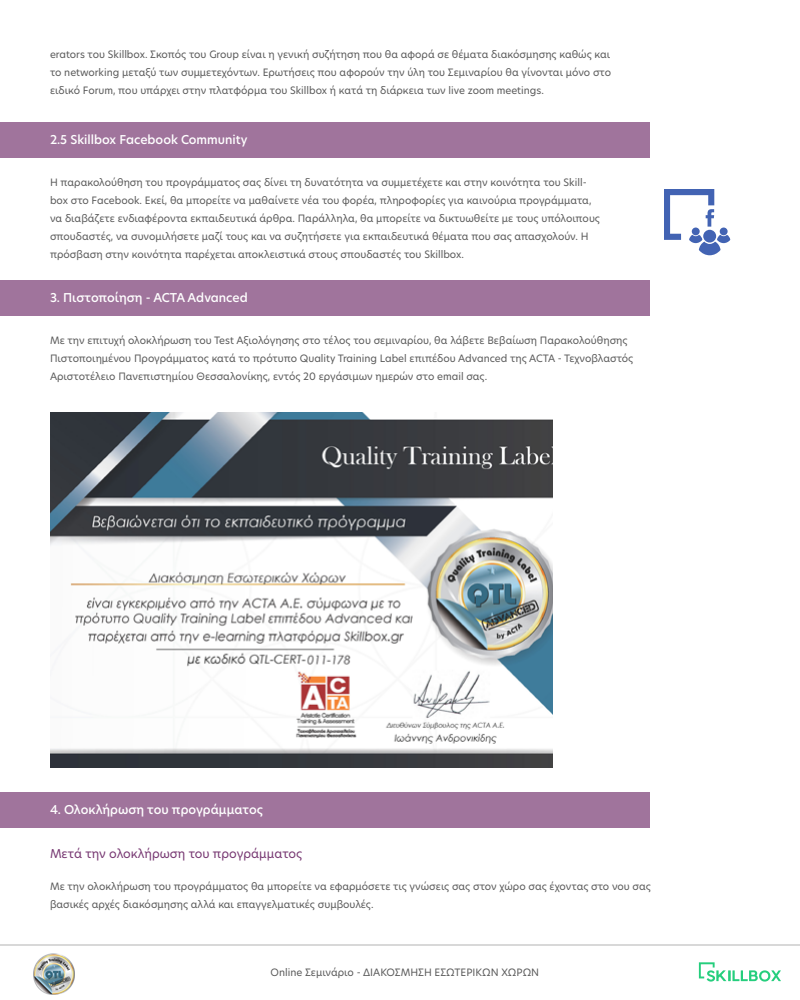
<style>
.page{position:relative;width:800px;height:1000px;background:#fff}
.page>*{position:absolute;margin:0;border:0;box-sizing:border-box;transform-origin:0 0}
.t1{font:500 12px "Hero New";color:#fff}
.t2{font:12px "Hero New";color:#773872}
.t3{font:10px/18px "Hero New";color:#5a5a5a}
</style>
<div class="page">
<svg style="left:699px;top:962px;width:82px;height:20px"></svg>
<hr style="left:0;top:945px;width:800px;height:1px;background:#b3b3b3">
<img style="left:33px;top:953px;width:42px;height:41px">
<div style="left:0;top:122px;width:650px;height:36px;background:#a0749c"></div>
<div style="left:0;top:280px;width:650px;height:36px;background:#a0749c"></div>
<div style="left:0;top:792px;width:650px;height:36px;background:#a0749c"></div>
<img style="left:50px;top:412px;width:503px;height:356px">
<svg style="left:664px;top:189px;width:66px;height:66px"></svg>
<p class="t3" style="left:50px;top:45px;width:563px;text-align:justify">erators του Skillbox. Σκοπός του Group είναι η γενική συζήτηση που θα αφορά σε θέματα διακόσμησης καθώς και το networking μεταξύ των συμμετεχόντων. Ερωτήσεις που αφορούν την ύλη του Σεμιναρίου θα γίνονται μόνο στο ειδικό Forum, που υπάρχει στην πλατφόρμα του Skillbox ή κατά τη διάρκεια των live zoom meetings.</p>
<p class="t1" style="left:50px;top:131px;width:199px">2.5 Skillbox Facebook Community</p>
<p class="t3" style="left:50px;top:173px;width:552px">Η παρακολούθηση του προγράμματος σας δίνει τη δυνατότητα να συμμετέχετε και στην κοινότητα του Skill&shy;box στο Facebook. Εκεί, θα μπορείτε να μαθαίνετε νέα του φορέα, πληροφορίες για καινούρια προγράμματα, να διαβάζετε ενδιαφέροντα εκπαιδευτικά άρθρα. Παράλληλα, θα μπορείτε να δικτυωθείτε με τους υπόλοιπους σπουδαστές, να συνομιλήσετε μαζί τους και να συζητήσετε για εκπαιδευτικά θέματα που σας απασχολούν. Η πρόσβαση στην κοινότητα παρέχεται αποκλειστικά στους σπουδαστές του Skillbox.</p>
<p class="t1" style="left:50px;top:289px;width:199px">3. Πιστοποίηση - ACTA Advanced</p>
<p class="t3" style="left:50px;top:331px;width:585px">Με την επιτυχή ολοκλήρωση του Test Αξιολόγησης στο τέλος του σεμιναρίου, θα λάβετε Βεβαίωση Παρακολούθησης<br>Πιστοποιημένου Προγράμματος κατά το πρότυπο Quality Training Label επιπέδου Advanced της ACTA - Τεχνοβλαστός<br>Αριστοτέλειο Πανεπιστημίου Θεσσαλονίκης, εντός 20 εργάσιμων ημερών στο email σας.</p>
<p class="t1" style="left:50px;top:801px;width:214px">4. Ολοκλή ρωση του προγράμματος</p>
<p class="t2" style="left:50px;top:845px;width:254px">Μετά την ολοκλή ρωση του προγρά μματος</p>
<p class="t3" style="left:50px;top:877px;width:603px">Με την ολοκλήρωση του προγράμματος θα μπορείτε να εφαρμόσετε τις γνώσεις σας στον χώρο σας έχοντας στο νου σας βασικές αρχές διακόσμησης αλλά και επαγγελματικές συμβουλές.</p>
<p class="t3" style="left:271px;top:963px;width:270px">Online Σεμινάριο - ΔΙΑΚΟΣΜΗΣΗ ΕΣΩΤΕΡΙΚΩΝ ΧΩΡΩΝ</p>
</div>
